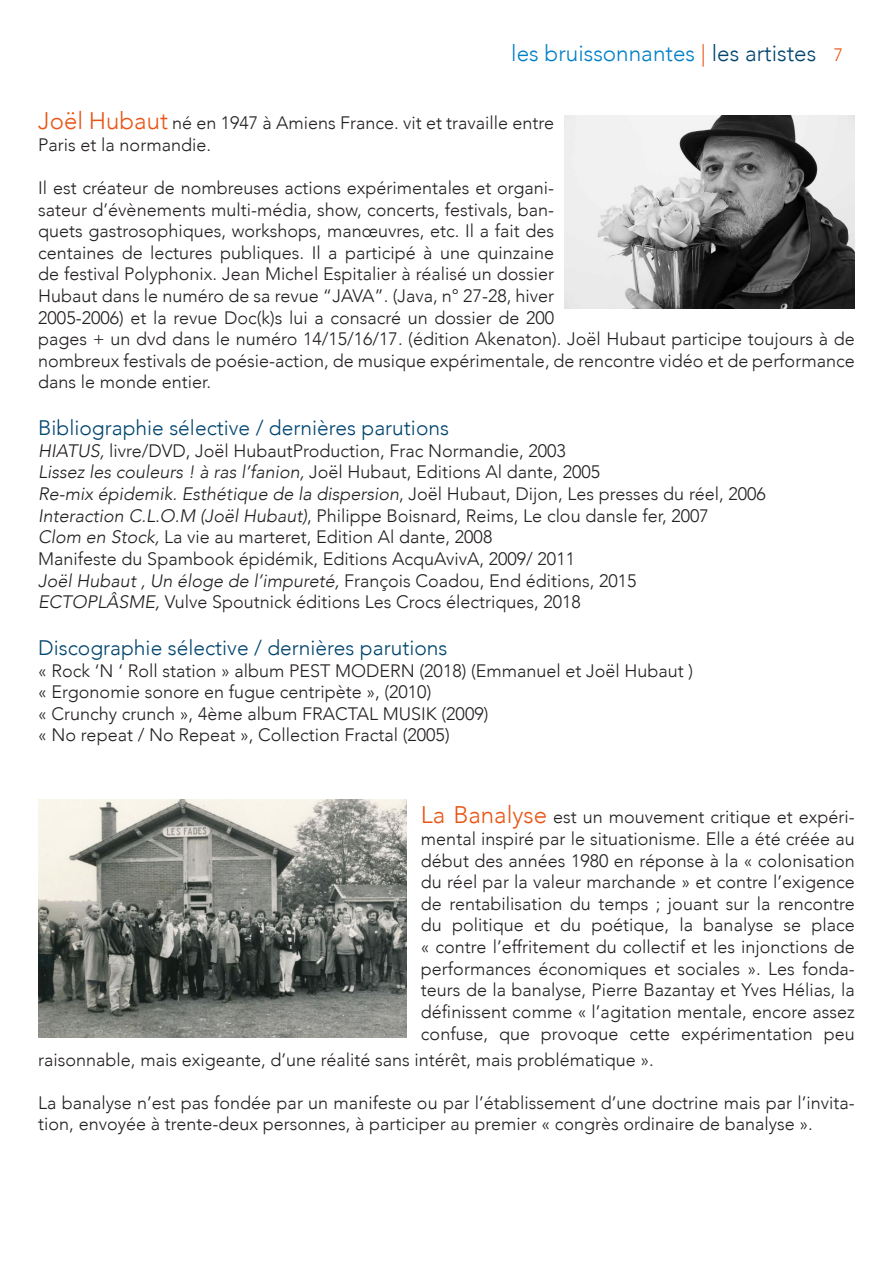
<style>
.page{position:relative;width:893px;height:1263px;background:#fff}
.page>*{position:absolute;margin:0;border:0;box-sizing:border-box;transform-origin:0 0}
.t1{font:300 22.5px "Avenir";color:#0080c7}
.t2{font:300 21px "Avenir";color:#00456e}
.t3{font:300 18px/21.6px "Avenir";color:#231f20}
.t4{font:italic 300 18px "Avenir";color:#231f20}
.s1{color:#e85516}
.s2{color:#00456e}
.s3{font-size:18px;color:#e85516}
.s4{font-size:24px;color:#e85516}
.s5{font-style:italic}
.s6{font-style:normal}
</style>
<div class="page">
<img style="left:565px;top:115px;width:290px;height:194px">
<img style="left:38px;top:799px;width:369px;height:238px">
<p class="t1" style="left:511px;top:40px;width:334px">les bruissonnantes <span class="s1">|</span> <span class="s2">les artistes</span> <span class="s3">7</span></p>
<p class="t3" style="left:38px;top:112px;width:517px"><span class="s4">Joël Hubaut</span> né en 1947 à Amiens France. vit et travaille entre<br>Paris et la normandie.</p>
<p class="t3" style="left:38px;top:177px;width:818px">Il est créateur de nombreuses actions expérimentales et organi-<br>sateur d’évènements multi-média, show, concerts, festivals, ban-<br>quets gastrosophiques, workshops, manœuvres, etc. Il a fait des<br>centaines de lectures publiques. Il a participé à une quinzaine<br>de festival Polyphonix. Jean Michel Espitalier à réalisé un dossier<br>Hubaut dans le numéro de sa revue “JAVA”. (Java, n° 27-28, hiver<br>2005-2006) et la revue Doc(k)s lui a consacré un dossier de 200<br>pages + un dvd dans le numéro 14/15/16/17. (édition Akenaton). Joël Hubaut participe toujours à de nombreux festivals de poésie-action, de musique expérimentale, de rencontre vidéo et de performance dans le monde entier.</p>
<p class="t2" style="left:38px;top:416px;width:412px">Bibliographie sélective / dernières parutions</p>
<p class="t3" style="left:38px;top:440px;width:529px"><span class="s5">HIATUS,</span> livre/DVD, Joël HubautProduction, Frac Normandie, 2003</p>
<p class="t4" style="left:38px;top:462px;width:563px">Lissez les couleurs ! à ras l’fanion, <span class="s6">Joël Hubaut, Editions Al dante, 2005</span></p>
<p class="t4" style="left:38px;top:483px;width:729px">Re-mix épidemik. Esthétique de la dispersion<span class="s6">, Joël Hubaut, Dijon, Les presses du réel, 2006</span></p>
<p class="t3" style="left:38px;top:505px;width:672px"><span class="s5">Interaction C.L.O.M (Joël Hubaut)</span>, Philippe Boisnard, Reims, Le clou dansle fer, 2007</p>
<p class="t3" style="left:38px;top:526px;width:456px"><span class="s5">Clom en Stock,</span> La vie au marteret, Edition Al dante, 2008</p>
<p class="t3" style="left:38px;top:548px;width:538px">Manifeste du Spambook épidémik, Editions AcquAvivA, 2009/ 2011</p>
<p class="t4" style="left:38px;top:570px;width:600px">Joël Hubaut , Un éloge de l’impureté, <span class="s6">François Coadou, End éditions, 2015</span></p>
<p class="t3" style="left:38px;top:591px;width:544px"><span class="s5">ECTOPLÂSME,</span> Vulve Spoutnick éditions Les Crocs électriques, 2018</p>
<p class="t2" style="left:38px;top:635px;width:411px">Discographie sélective / dernières parutions</p>
<p class="t3" style="left:38px;top:659px;width:656px">« Rock ‘N ‘ Roll station » album PEST MODERN (2018) (Emmanuel et Joël Hubaut )</p>
<p class="t3" style="left:38px;top:681px;width:395px">« Ergonomie sonore en fugue centripète », (2010)</p>
<p class="t3" style="left:38px;top:703px;width:452px">« Crunchy crunch », 4ème album FRACTAL MUSIK (2009)</p>
<p class="t3" style="left:38px;top:724px;width:413px">« No repeat / No Repeat », Collection Fractal (2005)</p>
<p class="t3" style="left:421px;top:806px;width:435px;text-align:justify"><span class="s4">La Banalyse</span> est un mouvement critique et expéri&shy;mental inspiré par le situationisme. Elle a été créée au début des années 1980 en réponse à la « colonisation du réel par la valeur marchande » et contre l’exigence de rentabilisation du temps ; jouant sur la rencontre du politique et du poétique, la banalyse se place « contre l’effritement du collectif et les injonctions de performances économiques et sociales ». Les fonda&shy;teurs de la banalyse, Pierre Bazantay et Yves Hélias, la définissent comme « l’agitation mentale, encore assez confuse, que provoque cette expérimentation peu</p>
<p class="t3" style="left:38px;top:1048px;width:617px">raisonnable, mais exigeante, d’une réalité sans intérêt, mais problématique ».</p>
<p class="t3" style="left:38px;top:1092px;width:818px">La banalyse n’est pas fondée par un manifeste ou par l’établissement d’une doctrine mais par l’invita&shy;tion, envoyée à trente-deux personnes, à participer au premier « congrès ordinaire de banalyse ».</p>
</div>
